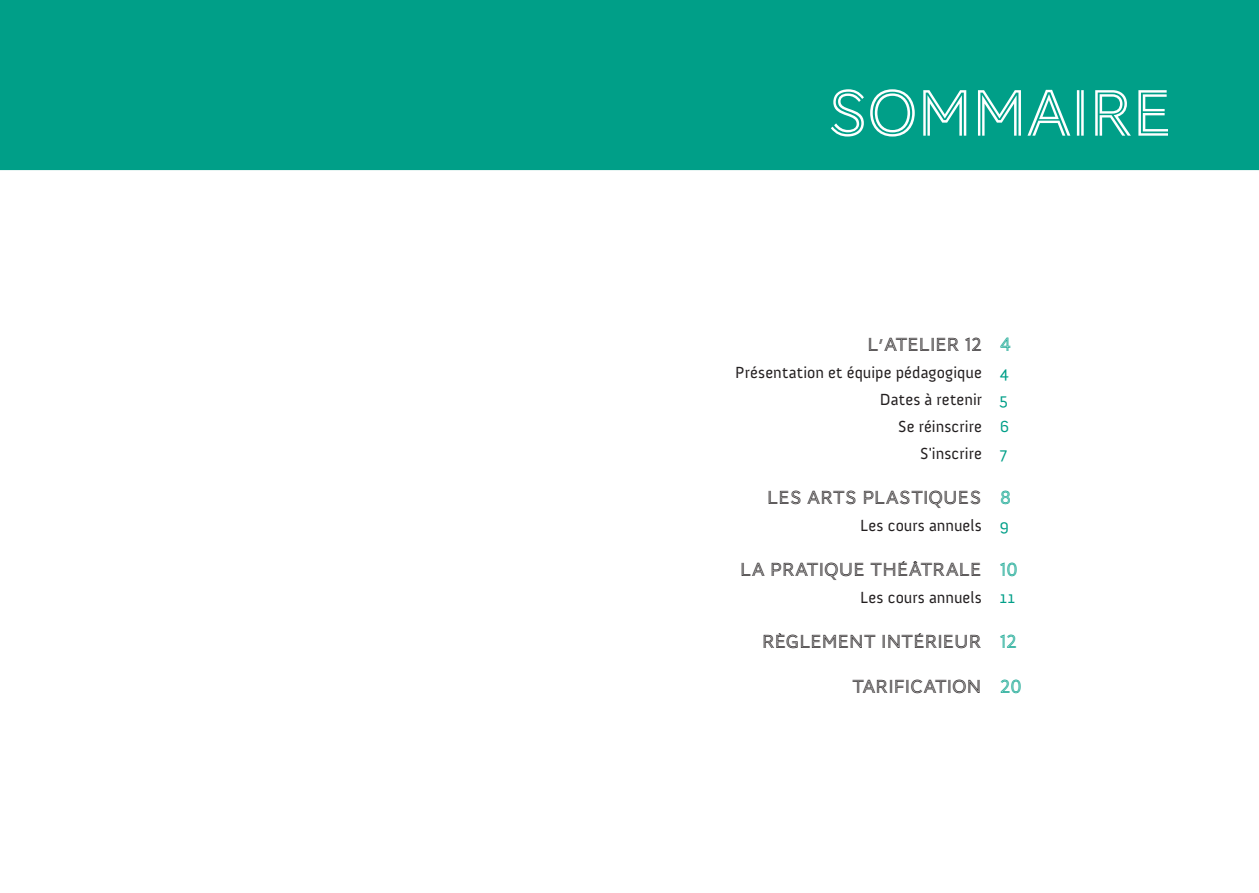
<style>
.page{position:relative;width:1259px;height:893px;background:#fff}
.page>*{position:absolute;margin:0;border:0;box-sizing:border-box;transform-origin:0 0}
.t1{font:67.5px "AW Conqueror Std Inline";letter-spacing:-.035em;color:#fff}
.t2{font:19.5px "AW Conqueror Std Inline";letter-spacing:-.03em;color:#231f20}
.t3{font:19.5px "AW Conqueror Std Inline";color:#009f88}
.t4{font:16.5px/27px "Anivers";letter-spacing:.005em;color:#231f20;text-align:right}
.t5{font:16.5px/27px "Anivers";color:#009f88;text-align:justify}
</style>
<div class="page">
<div style="left:0;top:0;width:1259px;height:170px;background:#009f88"></div>
<h1 class="t1" style="left:825px;top:76px;width:349px">SOMMAIRE</h1>
<p class="t2" style="left:867px;top:334px;width:116px">L ATELIER 12</p>
<p class="t2" style="left:879px;top:323px;width:6px">,</p>
<p class="t4" style="left:735px;top:359px;width:248px">Présentation et équipe pédagogique<br>Dates à retenir<br>Se réinscrire<br>S'inscrire</p>
<p class="t2" style="left:767px;top:487px;width:216px">LES ARTS PLASTIQUES</p>
<p class="t4" style="left:860px;top:512px;width:123px">Les cours annuels</p>
<p class="t2" style="left:740px;top:559px;width:243px">LA PRATIQUE THÉÂTRALE</p>
<p class="t4" style="left:860px;top:584px;width:123px">Les cours annuels</p>
<p class="t2" style="left:762px;top:631px;width:222px">RÈGLEMENT INTÉRIEUR</p>
<p class="t2" style="left:852px;top:676px;width:131px">TARIFICATION</p>
<p class="t3" style="left:1000px;top:334px;width:13px">4</p>
<p class="t5" style="left:1000px;top:359px;width:11px">4<br>5<br>6<br>7</p>
<p class="t3" style="left:1000px;top:487px;width:13px">8</p>
<p class="t5" style="left:1000px;top:512px;width:11px">9</p>
<p class="t3" style="left:1000px;top:559px;width:19px">10</p>
<p class="t5" style="left:1000px;top:584px;width:17px">11</p>
<p class="t3" style="left:1000px;top:631px;width:18px">12</p>
<p class="t3" style="left:1000px;top:676px;width:23px">20</p>
</div>
